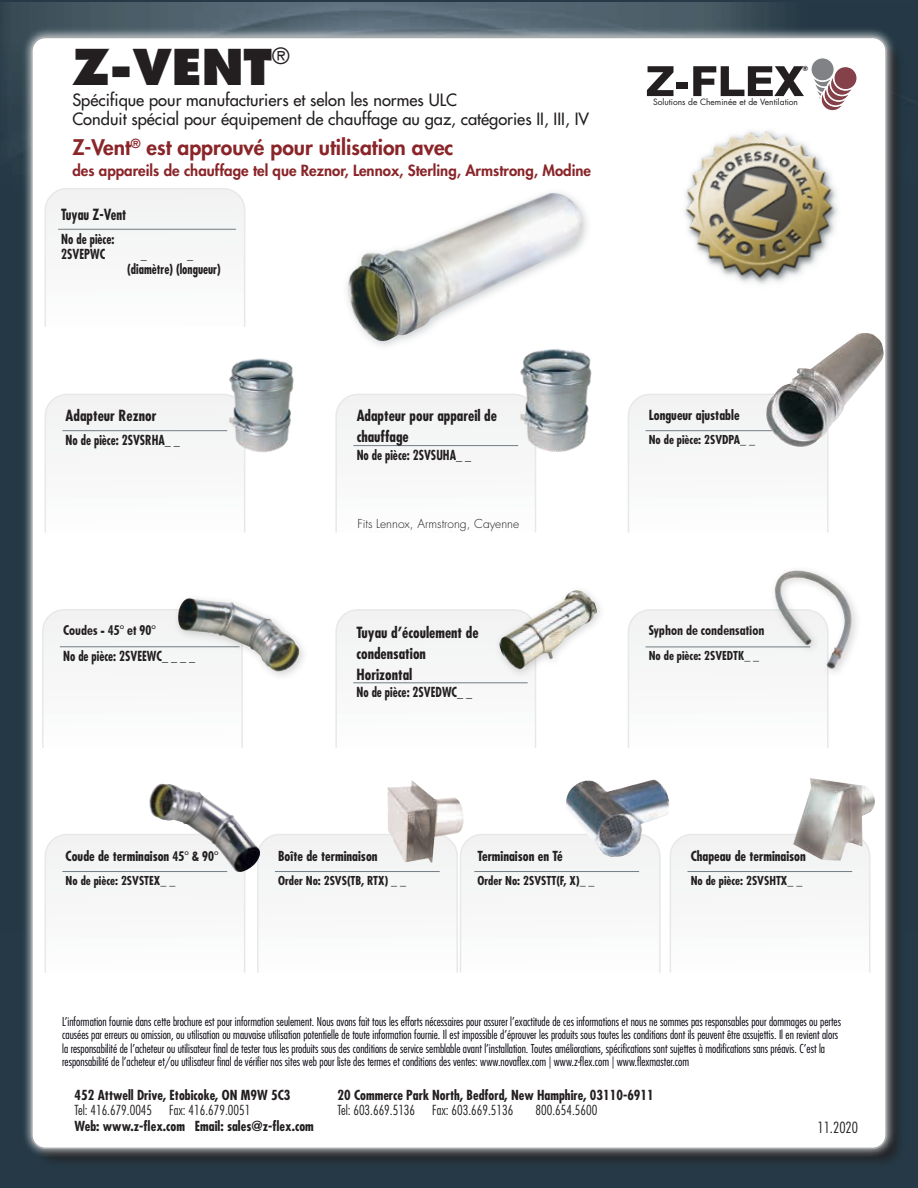
<style>
.page{position:relative;width:918px;height:1188px;background:#253946}
.page>*{position:absolute;margin:0;border:0;box-sizing:border-box;transform-origin:0 0}
.t1{font:800 48px "Futura Std";color:#231f20}
.t2{font:800 21px "Futura Std";color:#8a2529}
.t3{font:500 16.5px/19.5px "Futura Std";color:#231f20}
.t4{font:700 condensed 15px/21px "Futura Std";color:#231f20}
.t5{font:800 15px "Futura Std";color:#8a2529}
.t6{font:700 condensed 15px "Futura Std";color:#231f20;scale:.9 1}
.t7{font:300 condensed 15px "Futura Std";color:#231f20}
.t8{font:700 condensed 13.5px "Futura Std";color:#231f20}
.t9{font:700 condensed 13.5px/15px "Futura Std";color:#231f20;scale:.9 1}
.t10{font:300 condensed 13.5px "Futura Std";color:#231f20}
.t11{font:700 condensed 13.5px "Futura BT";color:#231f20}
.t12{font:300 condensed 12px/13.5px "Futura Std";color:#01020b}
.t13{font:700 condensed 12px "Futura Std";color:#231f20}
.t14{font:300 12px "Futura Std";color:#231f20}
.t15{font:8.4px "Futura Std";color:#231f20}
.t16{font:800 7.05px "Swiss 721 BT";color:#231f20}
.s1{font-family:"Futura BT"}
</style>
<div class="page">
<img style="left:2px;top:3px;width:770px;height:149px">
<div style="left:21px;top:27px;width:876px;height:1132px;background:#fff;opacity:.75"></div>
<div style="left:32px;top:37px;width:854px;height:1111px;background:#fff;border-radius:14px"></div>
<img style="left:347px;top:193px;width:237px;height:150px">
<svg style="left:811px;top:58px;width:46px;height:53px"></svg>
<svg style="left:647px;top:66px;width:27px;height:30px"></svg>
<div style="left:677px;top:82px;width:11px;height:6px;background:#231f20"></div>
<svg style="left:693px;top:66px;width:111px;height:30px"></svg>
<svg style="left:44px;top:188px;width:202px;height:139px"></svg>
<hr style="left:58px;top:229px;width:178px;height:1px;background:#727d84">
<img style="left:685px;top:131px;width:153px;height:153px">
<svg style="left:628px;top:609px;width:201px;height:139px"></svg>
<hr style="left:646px;top:647px;width:164px;height:1px;background:#727d84">
<div style="left:769px;top:565px;width:93px;height:114px;background:#fcfcfc"></div>
<img style="left:775px;top:571px;width:80px;height:99px">
<svg style="left:335px;top:609px;width:201px;height:139px"></svg>
<hr style="left:353px;top:683px;width:175px;height:1px;background:#727d84">
<div style="left:494px;top:585px;width:113px;height:94px;background:#231f20;opacity:.19"></div>
<img style="left:499px;top:590px;width:98px;height:80px">
<img style="left:566px;top:779px;width:104px;height:54px">
<svg style="left:257px;top:833px;width:404px;height:140px"></svg>
<hr style="left:275px;top:871px;width:165px;height:1px;background:#727d84">
<img style="left:388px;top:780px;width:77px;height:83px">
<svg style="left:670px;top:834px;width:201px;height:139px"></svg>
<hr style="left:687px;top:871px;width:165px;height:1px;background:#727d84">
<img style="left:793px;top:778px;width:82px;height:83px">
<svg style="left:44px;top:834px;width:202px;height:139px"></svg>
<hr style="left:62px;top:871px;width:165px;height:1px;background:#727d84">
<img style="left:146px;top:784px;width:115px;height:88px">
<svg style="left:44px;top:394px;width:202px;height:139px"></svg>
<hr style="left:62px;top:430px;width:165px;height:1px;background:#727d84">
<img style="left:228px;top:358px;width:66px;height:96px">
<svg style="left:335px;top:394px;width:201px;height:139px"></svg>
<hr style="left:353px;top:445px;width:165px;height:1px;background:#727d84">
<img style="left:519px;top:349px;width:73px;height:105px">
<svg style="left:628px;top:394px;width:201px;height:139px"></svg>
<hr style="left:646px;top:430px;width:164px;height:1px;background:#727d84">
<img style="left:766px;top:333px;width:118px;height:114px">
<svg style="left:42px;top:609px;width:201px;height:139px"></svg>
<hr style="left:60px;top:647px;width:180px;height:1px;background:#727d84">
<div style="left:172px;top:593px;width:137px;height:89px;background:#fefefe"></div>
<img style="left:177px;top:598px;width:126px;height:75px">
<h1 class="t1" style="left:72px;top:37px;width:219px">Z-VENT<sup>®</sup></h1>
<h3 class="t3" style="left:72px;top:90px;width:518px">Spécifique pour manufacturiers et selon les normes ULC<br>Conduit spécial pour équipement de chauffage au gaz, catégories II, III, IV</h3>
<h2 class="t2" style="left:72px;top:134px;width:383px">Z-Vent<sup>®</sup> est approuvé pour utilisation avec</h2>
<p class="t5" style="left:72px;top:161px;width:520px">des appareils de chauffage tel que Reznor, Lennox, Sterling, Armstrong, Modine</p>
<p class="t6" style="left:61px;top:205px;width:74px">Tuyau Z-Vent</p>
<p class="t9" style="left:61px;top:231px;width:61px">No de pièce:<br>2SVEPWC</p>
<p class="t9" style="left:127px;top:246px;width:105px;text-indent:60px">_ (diamètre) (longueur)</p>
<p class="t9" style="left:141px;top:246px;width:8px">_</p>
<p class="t4" style="left:66px;top:405px;width:92px">Adapteur Reznor</p>
<p class="t9" style="left:66px;top:433px;width:129px">No de pièce: 2SVSRHA_ _</p>
<p class="t11" style="left:63px;top:622px;width:94px">Coudes - 45° et 90°</p>
<p class="t9" style="left:63px;top:649px;width:148px">No de pièce: 2SVEEWC_ _ _ _</p>
<p class="t4" style="left:357px;top:405px;width:142px">Adapteur pour appareil de chauffage</p>
<p class="t9" style="left:357px;top:448px;width:129px">No de pièce: 2SVSUHA_ _</p>
<p class="t14" style="left:357px;top:516px;width:163px">Fits Lennox, Armstrong, Cayenne</p>
<p class="t4" style="left:356px;top:622px;width:124px">Tuyau d’écoulement de condensation<br>Horizontal</p>
<p class="t9" style="left:356px;top:685px;width:130px">No de pièce: 2SVEDWC_ _</p>
<p class="t16" style="left:803px;top:65px;width:7px">®</p>
<p class="t15" style="left:653px;top:96px;width:147px">Solutions de Cheminée et de Ventilation</p>
<p class="t8" style="left:649px;top:407px;width:92px">Longueur ajustable</p>
<p class="t13" style="left:649px;top:432px;width:108px">No de pièce: 2SVDPA_ _</p>
<p class="t11" style="left:649px;top:622px;width:117px">Syphon de condensation</p>
<p class="t13" style="left:649px;top:648px;width:112px">No de pièce: 2SVEDTK_ _</p>
<p class="t8" style="left:66px;top:848px;width:154px">Coude de terminaison <span class="s1">45° &amp; 90°</span></p>
<p class="t13" style="left:66px;top:873px;width:111px">No de pièce: 2SVSTEX_ _</p>
<p class="t8" style="left:278px;top:848px;width:101px">Boîte de terminaison</p>
<p class="t13" style="left:278px;top:873px;width:130px">Order No: 2SVS(TB, RTX) _ _</p>
<p class="t8" style="left:478px;top:848px;width:87px">Terminaison en Té</p>
<p class="t13" style="left:478px;top:873px;width:119px">Order No: 2SVSTT(F, X)_ _</p>
<p class="t8" style="left:691px;top:848px;width:117px">Chapeau de terminaison</p>
<p class="t13" style="left:691px;top:873px;width:113px">No de pièce: 2SVSHTX_ _</p>
<p class="t12" style="left:62px;top:1015px;width:780px">L’information fournie dans cette brochure est pour information seulement. Nous avons fait tous les efforts nécessaires pour assurer l’exactitude de ces informations et nous ne sommes pas responsables pour dommages ou pertes causées par erreurs ou omission, ou utilisation ou mauvaise utilisation potentielle de toute information fournie. Il est impossible d’éprouver les produits sous toutes les conditions dont ils peuvent être assujettis. Il en revient alors la responsabilité de l’acheteur ou utilisateur final de tester tous les produits sous des conditions de service semblable avant l’installation. Toutes améliorations, spécifications sont sujettes à modifications sans préavis. C’est la responsabilité de l’acheteur et/ou utilisateur final de vérifier nos sites web pour liste des termes et conditions des ventes: www.novaflex.com | www.z-flex.com | www.flexmaster.com</p>
<p class="t8" style="left:75px;top:1086px;width:217px">452 Attwell Drive, Etobicoke, ON M9W 5C3</p>
<p class="t8" style="left:338px;top:1086px;width:318px">20 Commerce Park North, Bedford, New Hamphire, 03110-6911</p>
<p class="t10" style="left:75px;top:1102px;width:177px">Tel: 416.679.0045 Fax: 416.679.0051</p>
<p class="t10" style="left:338px;top:1102px;width:177px">Tel: 603.669.5136 Fax: 603.669.5136</p>
<p class="t10" style="left:536px;top:1102px;width:63px">800.654.5600</p>
<p class="t8" style="left:75px;top:1117px;width:241px">Web: www.z-flex.com Email: sales@z-flex.com</p>
<p class="t7" style="left:818px;top:1119px;width:42px">11.2020</p>
</div>
